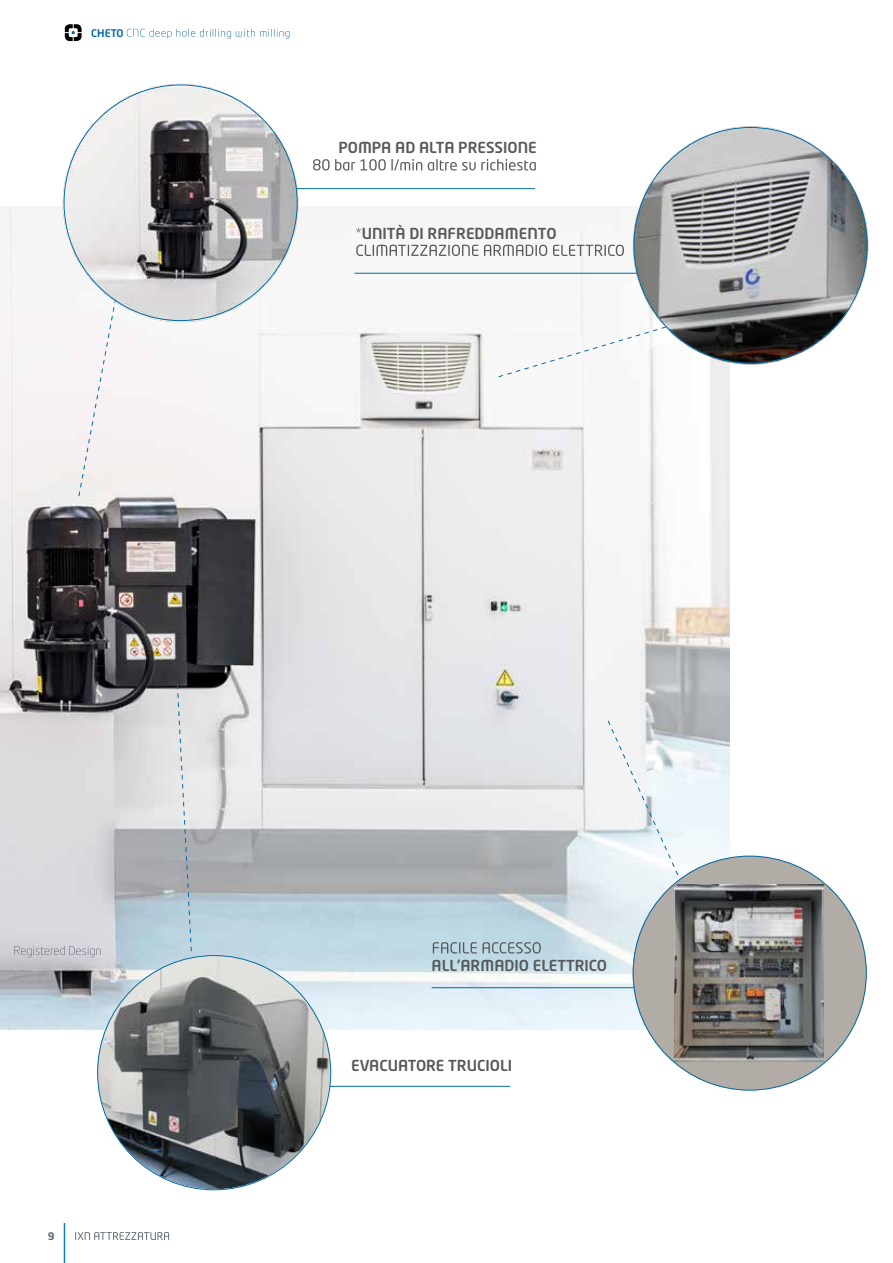
<style>
.page{position:relative;width:893px;height:1263px;background:#fff}
.page>*{position:absolute;margin:0;border:0;box-sizing:border-box;transform-origin:0 0}
.t1{font:500 15px "Neo Tech Std";color:#58595b}
.t2{font:500 10.5px "Neo Tech Std";color:#0065a1}
.t3{font:700 10.5px "Neo Tech Std";color:#606a70}
</style>
<div class="page">
<img style="left:0;top:206px;width:730px;height:824px">
<svg style="left:75px;top:1232px;width:94px;height:8px"></svg>
<hr style="left:64px;top:1223px;width:1px;height:40px;background:#0680bb">
<svg style="left:433px;top:942px;width:108px;height:11px"></svg>
<hr style="left:329px;top:1086px;width:181px;height:1px;background:#006ba3">
<svg style="left:356px;top:228px;width:5px;height:5px"></svg>
<svg style="left:356px;top:245px;width:268px;height:11px"></svg>
<hr style="left:354px;top:273px;width:286px;height:1px;background:#006ba3">
<svg style="left:177px;top:683px;width:15px;height:269px"></svg>
<svg style="left:607px;top:720px;width:102px;height:223px"></svg>
<svg style="left:498px;top:326px;width:169px;height:52px"></svg>
<svg style="left:127px;top:29px;width:162px;height:10px"></svg>
<svg style="left:65px;top:24px;width:17px;height:17px"></svg>
<svg style="left:313px;top:159px;width:223px;height:11px"></svg>
<hr style="left:226px;top:188px;width:309px;height:1px;background:#006ba3">
<svg style="left:78px;top:328px;width:48px;height:169px"></svg>
<hr style="left:432px;top:987px;width:202px;height:1px;background:#006ba3">
<svg style="left:14px;top:946px;width:87px;height:11px"></svg>
<div style="left:633px;top:856px;width:234px;height:234px;background:#b2aca6;border-radius:50%"></div>
<img style="left:56px;top:84px;width:248px;height:244px">
<img style="left:627px;top:126px;width:242px;height:244px">
<img style="left:98px;top:955px;width:233px;height:234px">
<img style="left:674px;top:884px;width:150px;height:178px">
<p class="t2" style="left:91px;top:26px;width:34px">CHETO</p>
<p class="t1" style="left:338px;top:138px;width:200px">POMPA AD ALTA PRESSIONE</p>
<p class="t1" style="left:362px;top:224px;width:196px">UNITÀ DI RAFREDDAMENTO</p>
<p class="t3" style="left:48px;top:1229px;width:8px">9</p>
<p class="t1" style="left:432px;top:956px;width:177px">ALL’ARMADIO ELETTRICO</p>
<p class="t1" style="left:351px;top:1056px;width:163px">EVACUATORE TRUCIOLI</p>
</div>
